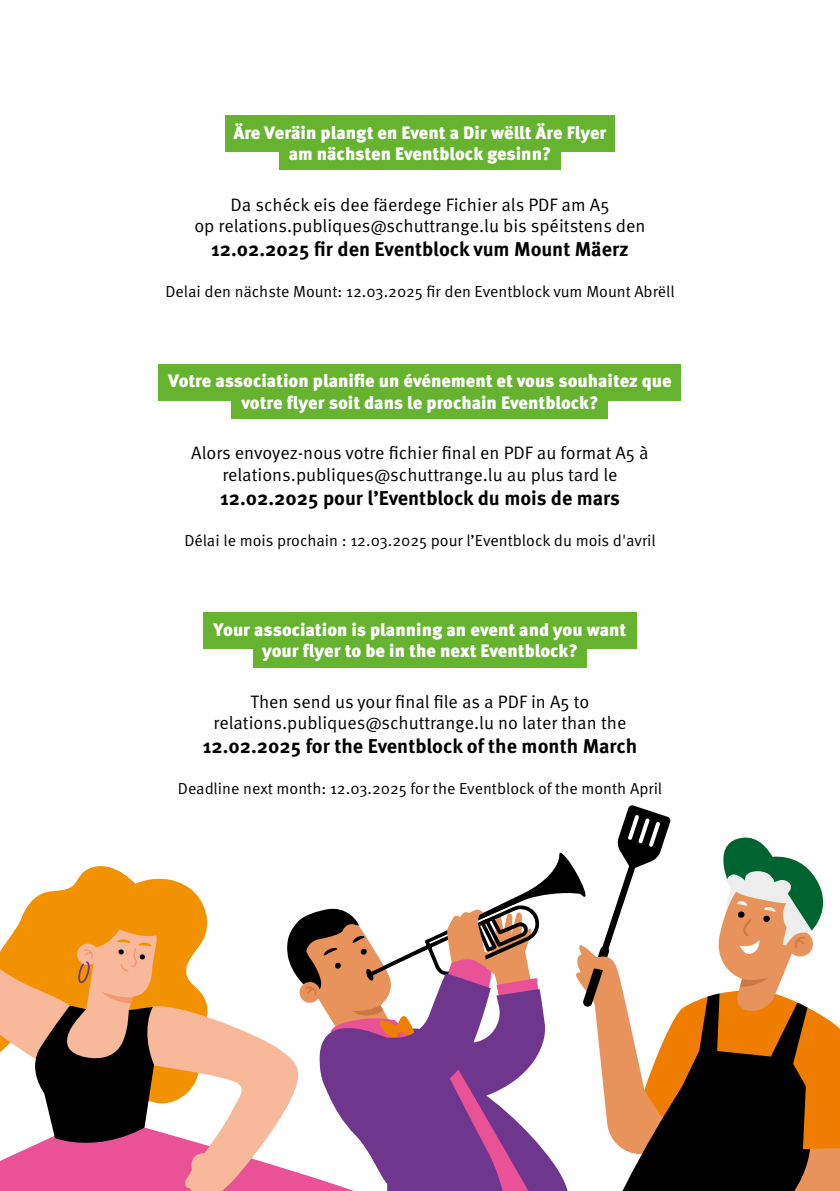
<style>
.page{position:relative;width:840px;height:1191px;background:#fff}
.page>*{position:absolute;margin:0;border:0;box-sizing:border-box;transform-origin:0 0}
.t1{font:700 20px "Meta Pro";color:#000}
.t2{font:18px/21.6px "Meta Pro Norm";color:#000;text-align:center}
.t3{font:900 18px/21.6px "Meta Pro";color:#fff;text-align:center}
.t4{font:16px "Meta Pro Norm";color:#000}
</style>
<div class="page">
<div style="left:225px;top:116px;width:389px;height:36px;background:#65b32e"></div>
<div style="left:279px;top:134px;width:281px;height:36px;background:#65b32e"></div>
<div style="left:159px;top:364px;width:521px;height:36px;background:#65b32e"></div>
<div style="left:231px;top:382px;width:377px;height:37px;background:#65b32e"></div>
<div style="left:203px;top:613px;width:433px;height:36px;background:#65b32e"></div>
<div style="left:253px;top:631px;width:333px;height:36px;background:#65b32e"></div>
<svg style="left:0;top:805px;width:839px;height:386px"></svg>
<p class="t3" style="left:233px;top:121px;width:374px">Äre Veräin plangt en Event a Dir wëllt Äre Flyer am nächsten Eventblock gesinn?</p>
<p class="t2" style="left:194px;top:192px;width:452px">Da schéck eis dee fäerdege Fichier als PDF am A5<br>op relations.publiques@schuttrange.lu bis spéitstens den</p>
<p class="t1" style="left:211px;top:233px;width:419px">12.02.2025 fir den Eventblock vum Mount Mäerz</p>
<p class="t4" style="left:165px;top:279px;width:510px">Delai den nächste Mount: 12.03.2025 fir den Eventblock vum Mount Abrëll</p>
<p class="t3" style="left:168px;top:369px;width:505px">Votre association planifie un événement et vous souhaitez que votre flyer soit dans le prochain Eventblock?</p>
<p class="t2" style="left:191px;top:441px;width:458px">Alors envoyez-nous votre fichier final en PDF au format A5 à relations.publiques@schuttrange.lu au plus tard le</p>
<p class="t1" style="left:220px;top:482px;width:401px">12.02.2025 pour l’Eventblock du mois de mars</p>
<p class="t4" style="left:184px;top:528px;width:472px">Délai le mois prochain : 12.03.2025 pour l’Eventblock du mois d'avril</p>
<p class="t3" style="left:213px;top:617px;width:414px">Your association is planning an event and you want your flyer to be in the next Eventblock?</p>
<p class="t2" style="left:213px;top:689px;width:414px">Then send us your final file as a PDF in A5 to relations.publiques@schuttrange.lu no later than the</p>
<p class="t1" style="left:203px;top:730px;width:435px">12.02.2025 for the Eventblock of the month March</p>
<p class="t4" style="left:178px;top:776px;width:485px">Deadline next month: 12.03.2025 for the Eventblock of the month April</p>
</div>
